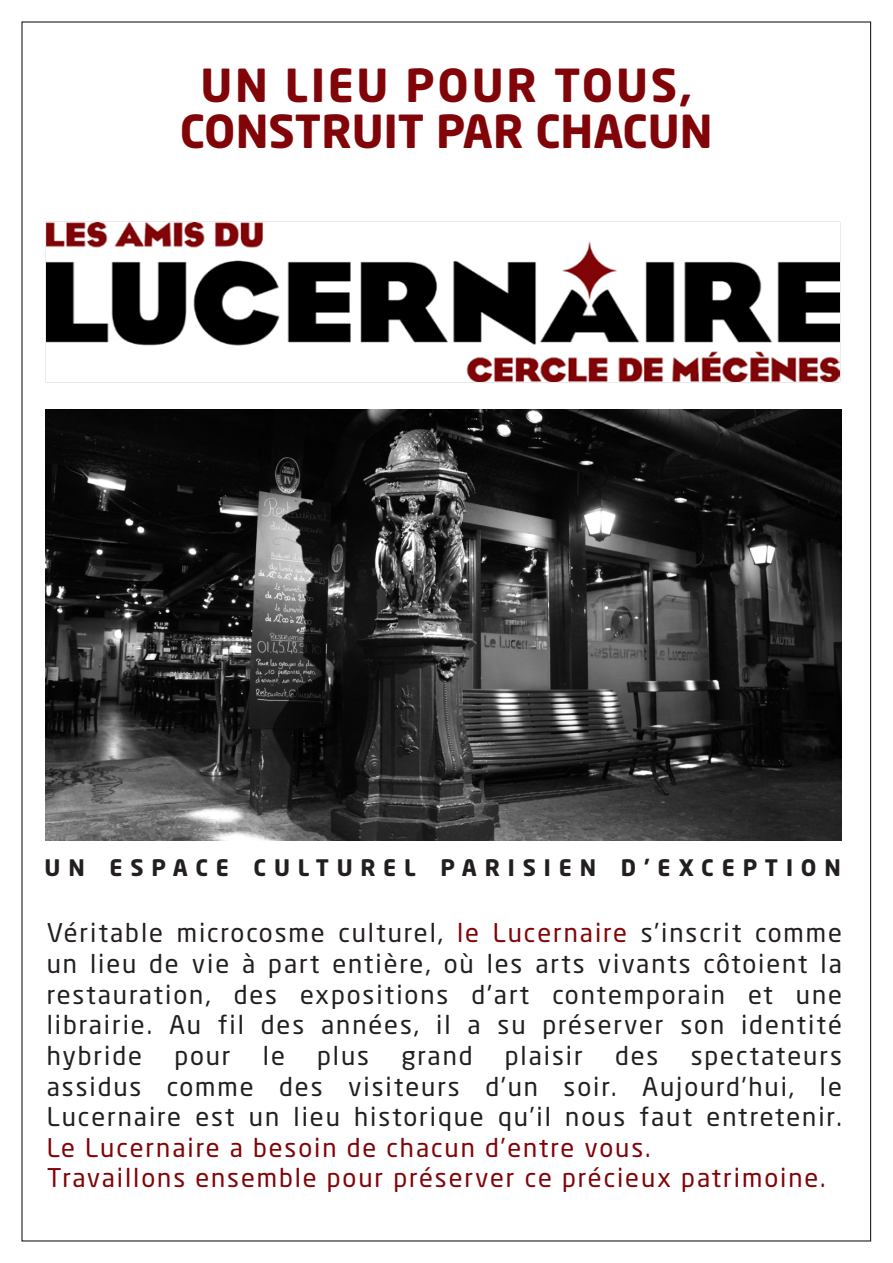
<style>
.page{position:relative;width:893px;height:1263px;background:#fff}
.page>*{position:absolute;margin:0;border:0;box-sizing:border-box;transform-origin:0 0}
.t1{font:700 45px "Neo Sans Std";color:#810508}
.t2{font:700 45px "Neo Sans Std";letter-spacing:.06em;color:#810508}
.t3{font:25.5px/30.6px "Neo Sans W1 G";letter-spacing:.075em;color:#231f20}
.t4{font:25.5px "Neo Sans W1 G";letter-spacing:.075em;color:#810408}
.t5{font:700 22.5px "Neo Sans W1 G";letter-spacing:.35em;color:#231f20}
.s1{color:#810408}
</style>
<div class="page">
<img style="left:46px;top:221px;width:795px;height:161px">
<img style="left:45px;top:409px;width:796px;height:432px">
<p class="t2" style="left:200px;top:56px;width:493px">UN LIEU POUR TOUS,</p>
<p class="t1" style="left:180px;top:103px;width:534px">CONSTRUIT PAR CHACUN</p>
<p class="t5" style="left:45px;top:854px;width:798px">UN ESPACE CULTUREL PARISIEN D’EXCEPTION</p>
<p class="t3" style="left:47px;top:917px;width:797px">Véritable microcosme culturel, <span class="s1">le Lucernaire</span> s’inscrit comme un lieu de vie à part entière, où les arts vivants côtoient la</p>
<p class="t3" style="left:47px;top:979px;width:797px">restauration, des expositions d'art contemporain et une</p>
<p class="t3" style="left:47px;top:1009px;width:797px">librairie. Au fil des années, il a su préserver son identité</p>
<p class="t3" style="left:47px;top:1040px;width:97px">hybride</p>
<p class="t3" style="left:174px;top:1040px;width:58px">pour</p>
<p class="t3" style="left:263px;top:1040px;width:24px">le</p>
<p class="t3" style="left:317px;top:1040px;width:53px">plus</p>
<p class="t3" style="left:401px;top:1040px;width:73px">grand</p>
<p class="t3" style="left:505px;top:1040px;width:79px">plaisir</p>
<p class="t3" style="left:615px;top:1040px;width:45px">des</p>
<p class="t3" style="left:691px;top:1040px;width:153px">spectateurs</p>
<p class="t3" style="left:47px;top:1070px;width:797px">assidus comme des visiteurs d’un soir. Aujourd’hui, le</p>
<p class="t3" style="left:47px;top:1101px;width:797px">Lucernaire est un lieu historique qu’il nous faut entretenir.</p>
<p class="t4" style="left:47px;top:1132px;width:605px">Le Lucernaire a besoin de chacun d’entre vous.</p>
<p class="t4" style="left:47px;top:1162px;width:780px">Travaillons ensemble pour préserver ce précieux patrimoine.</p>
</div>
